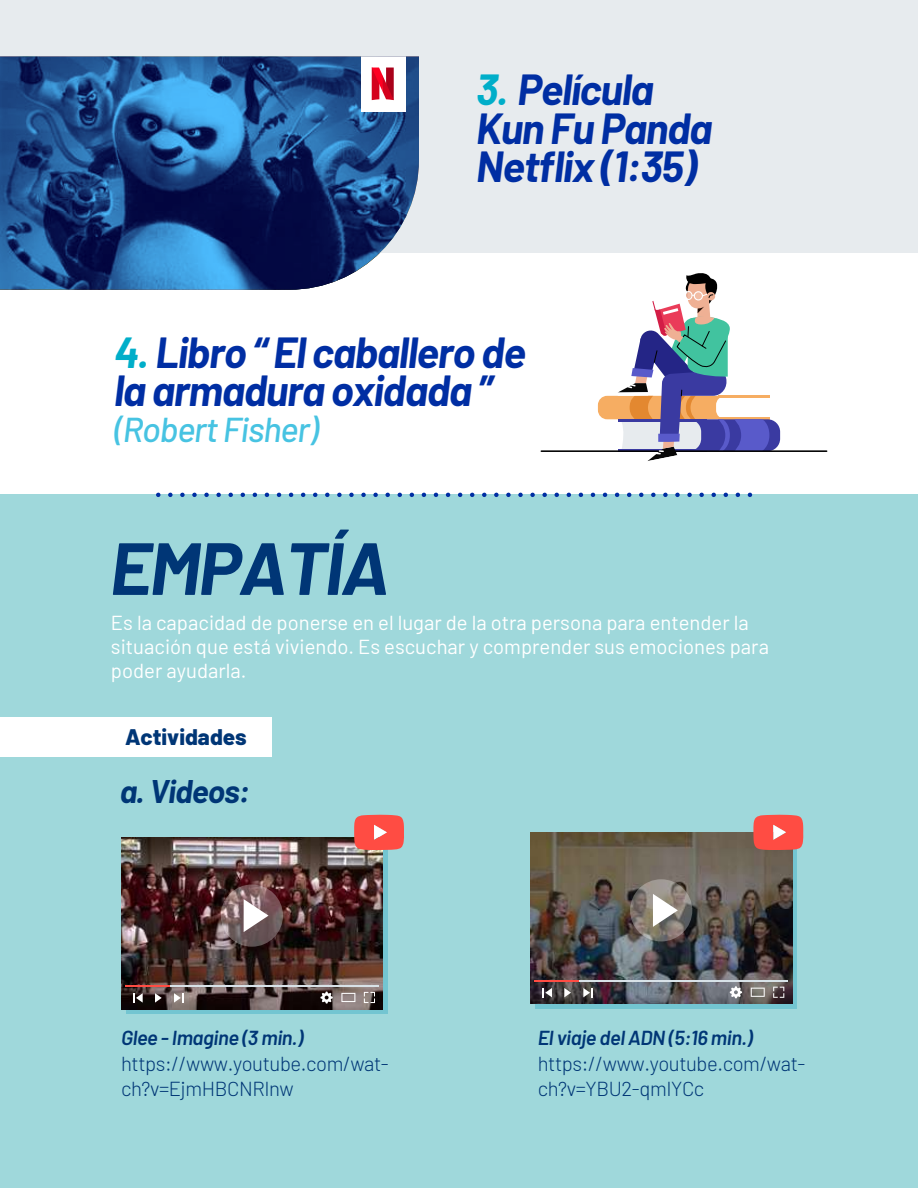
<style>
.page{position:relative;width:918px;height:1188px;background:#fff}
.page>*{position:absolute;margin:0;border:0;box-sizing:border-box;transform-origin:0 0}
.t1{font:italic 700 73.8px "Barlow";letter-spacing:-.03em;color:#003676}
.t2{font:italic 700 42.45px/38.5px "Barlow";letter-spacing:-.03em;color:#002ea3}
.t3{font:italic 500 34.5px "Barlow";letter-spacing:-.03em;color:#47c3e2}
.t4{font:italic 700 31.95px "Barlow";letter-spacing:-.03em;color:#003676}
.t5{font:800 22.5px "Barlow";color:#003676}
.t6{font:20.25px/24px "Barlow";color:#fff}
.t7{font:300 20.25px/25.5px "Barlow";letter-spacing:-.02em;color:#003676}
.t8{font:italic 600 20.25px "Barlow";letter-spacing:-.02em;color:#003676}
.s1{color:#00aec9}
</style>
<div class="page">
<div style="left:0;top:495px;width:918px;height:693px;background:#9fd8db"></div>
<div style="left:0;top:718px;width:272px;height:39px;background:#fff"></div>
<div style="left:0;top:0;width:918px;height:252px;background:#e7ebee"></div>
<svg style="left:0;top:56px;width:419px;height:234px;background:#26518b"></svg>
<div style="left:361px;top:56px;width:44px;height:56px;background:#fff"></div>
<svg style="left:158px;top:493px;width:602px;height:4px"></svg>
<svg style="left:372px;top:67px;width:22px;height:33px"></svg>
<hr style="left:541px;top:450px;width:286px;height:2px;background:#000">
<svg style="left:598px;top:273px;width:182px;height:188px"></svg>
<svg style="left:126px;top:850px;width:262px;height:164px;background:#6cb2bd"></svg>
<img style="left:121px;top:838px;width:262px;height:171px">
<hr style="left:126px;top:985px;width:253px;height:2px;background:#d8e2e8">
<hr style="left:126px;top:985px;width:44px;height:2px;background:#ff4c43">
<svg style="left:221px;top:885px;width:62px;height:62px;background:#7d6667"></svg>
<svg style="left:244px;top:899px;width:25px;height:33px"></svg>
<svg style="left:174px;top:993px;width:9px;height:10px"></svg>
<svg style="left:155px;top:993px;width:7px;height:10px"></svg>
<svg style="left:133px;top:993px;width:10px;height:10px"></svg>
<svg style="left:320px;top:992px;width:13px;height:12px"></svg>
<svg style="left:341px;top:993px;width:14px;height:9px"></svg>
<svg style="left:364px;top:992px;width:11px;height:11px"></svg>
<div style="left:535px;top:838px;width:262px;height:171px;background:linear-gradient(to right,#73c5d1,#73c5d1)"></div>
<img style="left:531px;top:832px;width:261px;height:172px">
<hr style="left:535px;top:980px;width:253px;height:2px;background:#d8e2e8">
<hr style="left:535px;top:980px;width:44px;height:2px;background:#ff4c43">
<svg style="left:630px;top:879px;width:62px;height:62px;background:#867e76"></svg>
<svg style="left:653px;top:894px;width:25px;height:33px"></svg>
<svg style="left:583px;top:988px;width:10px;height:9px"></svg>
<svg style="left:564px;top:988px;width:7px;height:9px"></svg>
<svg style="left:543px;top:988px;width:9px;height:9px"></svg>
<svg style="left:730px;top:986px;width:12px;height:12px"></svg>
<svg style="left:751px;top:988px;width:14px;height:9px"></svg>
<svg style="left:773px;top:987px;width:11px;height:11px"></svg>
<svg style="left:753px;top:815px;width:50px;height:35px;background:#f75b53"></svg>
<svg style="left:354px;top:815px;width:50px;height:35px;background:#f95d55"></svg>
<h2 class="t2" style="left:476px;top:67px;width:238px"><span class="s1">3.</span> Película<br>Kun Fu Panda<br>Netflix (1:35)</h2>
<h2 class="t2" style="left:114px;top:330px;width:413px"><span class="s1">4.</span> Libro “ El caballero de la armadura oxidada ”</h2>
<h3 class="t3" style="left:114px;top:404px;width:206px">(Robert Fisher)</h3>
<h1 class="t1" style="left:110px;top:514px;width:281px">EMPATÍA</h1>
<p class="t6" style="left:111px;top:609px;width:660px">Es la capacidad de ponerse en el lugar de la otra persona para entender la situación que está viviendo. Es escuchar y comprender sus emociones para poder ayudarla.</p>
<p class="t5" style="left:125px;top:720px;width:123px">Actividades</p>
<h3 class="t4" style="left:120px;top:767px;width:132px">a. Videos:</h3>
<p class="t8" style="left:121px;top:1023px;width:184px">Glee - Imagine (3 min.)</p>
<p class="t7" style="left:121px;top:1049px;width:269px">https://www.youtube.com/wat&shy;ch?v=EjmHBCNRInw</p>
<p class="t8" style="left:538px;top:1023px;width:217px">El viaje del ADN (5:16 min.)</p>
<p class="t7" style="left:538px;top:1049px;width:269px">https://www.youtube.com/wat&shy;ch?v=YBU2-qmIYCc</p>
</div>
